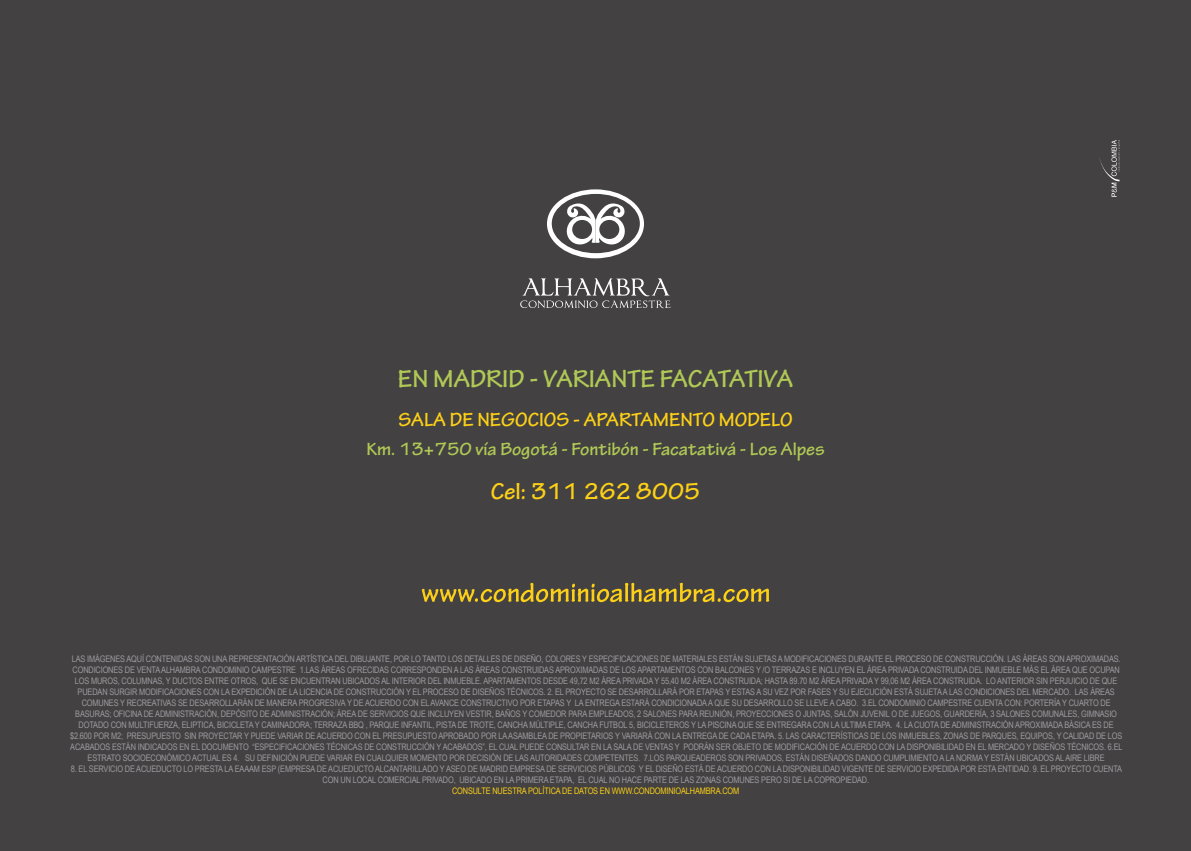
<style>
.page{position:relative;width:1191px;height:851px;background:#fff}
.page>*{position:absolute;margin:0;border:0;box-sizing:border-box;transform-origin:0 0}
.t1{font:700 26.2px "Tekton Pro";color:#b0c956}
.t2{font:700 24.5px "Tekton Pro";color:#fcd018}
.t3{font:700 20.4px "Tekton Pro";color:#fcd018}
.t4{font:700 19px "Tekton Pro";color:#b0c956}
.t5{font:9px/11px "Arial Narrow";letter-spacing:-.015em;color:#9d9ba0;text-align:center}
.t6{font:9px "Arial Narrow";letter-spacing:-.015em;color:#fcd018}
</style>
<div class="page">
<div style="left:0;top:0;width:1191px;height:850px;background:#434141"></div>
<svg style="left:547px;top:189px;width:97px;height:69px"></svg>
<svg style="left:520px;top:278px;width:151px;height:30px"></svg>
<svg style="left:422px;top:582px;width:347px;height:20px"></svg>
<svg style="left:1099px;top:140px;width:20px;height:57px"></svg>
<h1 class="t1" style="left:398px;top:363px;width:397px">EN MADRID - VARIANTE FACATATIVA</h1>
<h3 class="t3" style="left:398px;top:407px;width:396px">SALA DE NEGOCIOS - APARTAMENTO MODELO</h3>
<h3 class="t4" style="left:366px;top:437px;width:460px">Km. 13+750 vía Bogotá - Fontibón - Facatativá - Los Alpes</h3>
<h2 class="t2" style="left:491px;top:476px;width:211px">Cel: 311 262 8005</h2>
<p class="t5" style="left:70px;top:652px;width:1054px">LAS IMÁGENES AQUÍ CONTENIDAS SON UNA REPRESENTACIÓN ARTÍSTICA DEL DIBUJANTE, POR LO TANTO LOS DETALLES DE DISEÑO, COLORES Y ESPECIFICACIONES DE MATERIALES ESTÁN SUJETAS A MODIFICACIONES DURANTE EL PROCESO DE CONSTRUCCIÓN. LAS ÁREAS SON APROXIMADAS.<br>CONDICIONES DE VENTA ALHAMBRA CONDOMINIO CAMPESTRE 1.LAS ÁREAS OFRECIDAS CORRESPONDEN A LAS ÁREAS CONSTRUIDAS APROXIMADAS DE LOS APARTAMENTOS CON BALCONES Y /O TERRAZAS E INCLUYEN EL ÁREA PRIVADA CONSTRUIDA DEL INMUEBLE MÁS EL ÁREA QUE OCUPAN LOS MUROS, COLUMNAS, Y DUCTOS ENTRE OTROS, QUE SE ENCUENTRAN UBICADOS AL INTERIOR DEL INMUEBLE. APARTAMENTOS DESDE 49,72 M2 ÁREA PRIVADA Y 55,40 M2 ÁREA CONSTRUIDA; HASTA 89.70 M2 ÁREA PRIVADA Y 99,06 M2 ÁREA CONSTRUIDA. LO ANTERIOR SIN PERJUICIO DE QUE PUEDAN SURGIR MODIFICACIONES CON LA EXPEDICIÓN DE LA LICENCIA DE CONSTRUCCIÓN Y EL PROCESO DE DISEÑOS TÉCNICOS. 2. EL PROYECTO SE DESARROLLARÁ POR ETAPAS Y ESTAS A SU VEZ POR FASES Y SU EJECUCIÓN ESTÁ SUJETA A LAS CONDICIONES DEL MERCADO. LAS ÁREAS COMUNES Y RECREATIVAS SE DESARROLLARÁN DE MANERA PROGRESIVA Y DE ACUERDO CON ELAVANCE CONSTRUCTIVO POR ETAPAS Y LA ENTREGA ESTARÁ CONDICIONADA A QUE SU DESARROLLO SE LLEVE A CABO. 3.EL CONDOMINIO CAMPESTRE CUENTA CON: PORTERÍA Y CUARTO DE BASURAS; OFICINA DE ADMINISTRACIÓN, DEPÓSITO DE ADMINISTRACIÓN; ÁREA DE SERVICIOS QUE INCLUYEN VESTIR, BAÑOS Y COMEDOR PARA EMPLEADOS, 2 SALONES PARA REUNIÓN, PROYECCIONES O JUNTAS, SALÓN JUVENIL O DE JUEGOS, GUARDERÍA, 3 SALONES COMUNALES, GIMNASIO DOTADO CON MULTIFUERZA, ELIPTICA, BICICLETA Y CAMINADORA; TERRAZA BBQ , PARQUE INFANTIL, PISTA DE TROTE, CANCHA MÚLTIPLE, CANCHA FUTBOL 5, BICICLETEROS Y LA PISCINA QUE SE ENTREGARA CON LA ULTIMA ETAPA. 4. LA CUOTA DE ADMINISTRACIÓN APROXIMADA BÁSICA ES DE $2.600 POR M2; PRESUPUESTO SIN PROYECTAR Y PUEDE VARIAR DE ACUERDO CON EL PRESUPUESTO APROBADO POR LA ASAMBLEA DE PROPIETARIOS Y VARIARÁ CON LA ENTREGA DE CADA ETAPA. 5. LAS CARACTERÍSTICAS DE LOS INMUEBLES, ZONAS DE PARQUES, EQUIPOS, Y CALIDAD DE LOS ACABADOS ESTÁN INDICADOS EN EL DOCUMENTO “ESPECIFICACIONES TÉCNICAS DE CONSTRUCCIÓN YACABADOS”, EL CUAL PUEDE CONSULTAR EN LA SALA DE VENTAS Y PODRÁN SER OBJETO DE MODIFICACIÓN DE ACUERDO CON LA DISPONIBILIDAD EN EL MERCADO Y DISEÑOS TÉCNICOS. 6.EL ESTRATO SOCIOECONÓMICO ACTUAL ES 4. SU DEFINICIÓN PUEDE VARIAR EN CUALQUIER MOMENTO POR DECISIÓN DE LAS AUTORIDADES COMPETENTES. 7.LOS PARQUEADEROS SON PRIVADOS, ESTÁN DISEÑADOS DANDO CUMPLIMIENTO A LA NORMA Y ESTÁN UBICADOS ALAIRE LIBRE</p>
<p class="t5" style="left:71px;top:762px;width:1052px">8. EL SERVICIO DE ACUEDUCTO LO PRESTA LA EAAAM ESP (EMPRESA DE ACUEDUCTO ALCANTARILLADO YASEO DE MADRID EMPRESA DE SERVICIOS PÚBLICOS Y EL DISEÑO ESTÁ DE ACUERDO CON LA DISPONIBILIDAD VIGENTE DE SERVICIO EXPEDIDA POR ESTA ENTIDAD. 9. EL PROYECTO CUENTA<br>CON UN LOCAL COMERCIAL PRIVADO, UBICADO EN LA PRIMERA ETAPA, EL CUAL NO HACE PARTE DE LAS ZONAS COMUNES PERO SI DE LA COPROPIEDAD.</p>
<p class="t6" style="left:452px;top:784px;width:289px">CONSULTE NUESTRA POLÍTICA DE DATOS EN WWW.CONDOMINIOALHAMBRA.COM</p>
</div>
